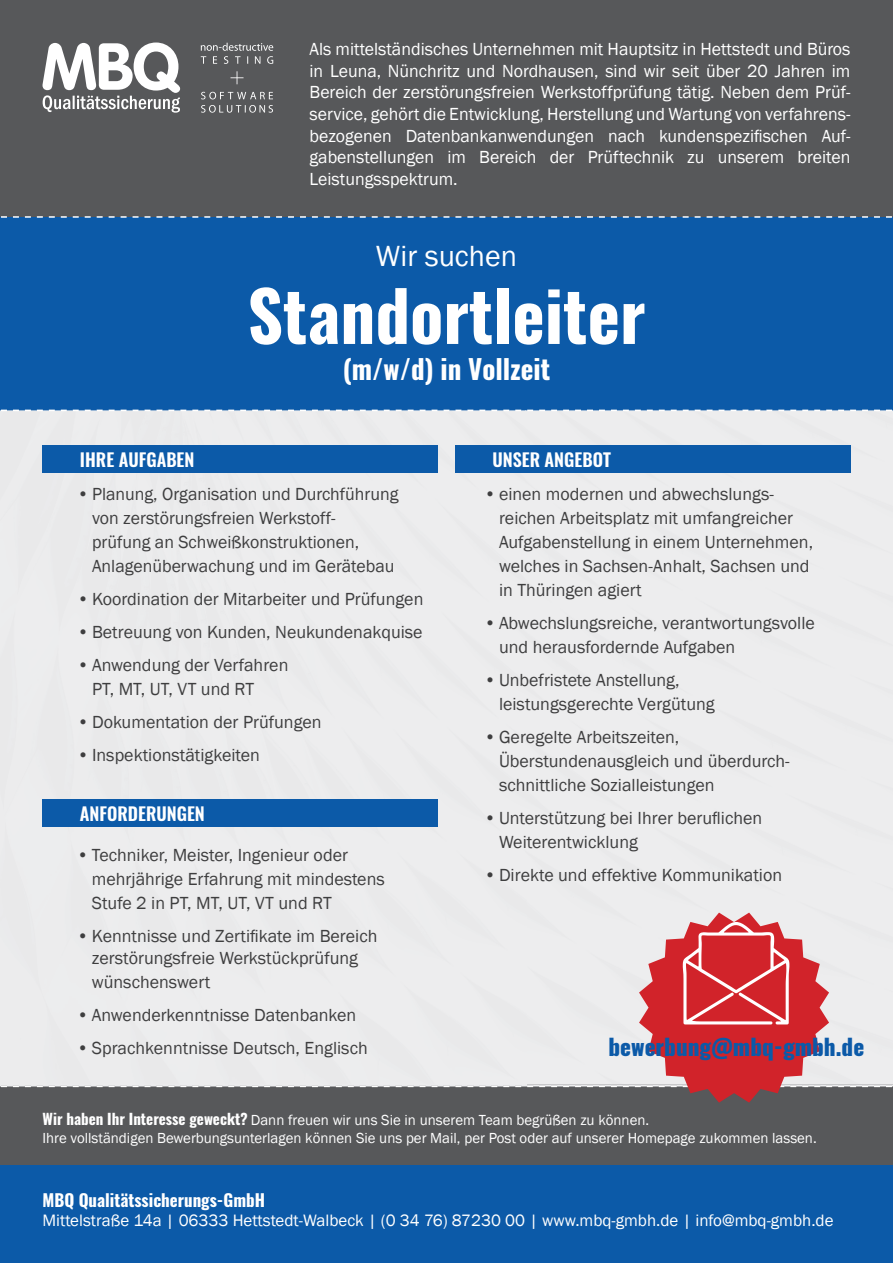
<style>
.page{position:relative;width:893px;height:1263px;background:#fff}
.page>*{position:absolute;margin:0;border:0;box-sizing:border-box;transform-origin:0 0}
.t1{font:700 69px "Oswald";color:#fff}
.t2{font:30px "Franklin Gothic";color:#fff}
.t3{font:700 27px "Oswald";color:#fff}
.t4{font:800 22.5px "Oswald";color:#0c5aa8}
.t5{font:18px/24px "Franklin Gothic";color:#3e3e3f}
.t6{font:18px/21.6px "Franklin Gothic";color:#fff;text-align:justify}
.t7{font:600 18px "Oswald";color:#fff}
.t8{font:16.95px "Franklin Gothic";color:#fff}
.t9{font:700 16.95px "Oswald";color:#fff}
.t10{font:15px/18px "Franklin Gothic";color:#fff}
.s1{font-family:"Oswald";font-weight:700}
</style>
<div class="page">
<div style="left:0;top:216px;width:893px;height:194px;background:#0c5aa8"></div>
<div style="left:0;top:0;width:893px;height:217px;background:#57585a"></div>
<svg style="left:43px;top:43px;width:230px;height:70px"></svg>
<div style="left:0;top:1084px;width:893px;height:179px;background:#57585a"></div>
<svg style="left:1px;top:216px;width:891px;height:2px"></svg>
<div style="left:0;top:1165px;width:893px;height:98px;background:#0c5aa8"></div>
<div style="left:0;top:410px;width:893px;height:502px;background:#ededee"></div>
<div style="left:43px;top:445px;width:395px;height:28px;background:#0c5aa8"></div>
<div style="left:455px;top:445px;width:395px;height:28px;background:#0c5aa8"></div>
<div style="left:43px;top:799px;width:395px;height:28px;background:#0c5aa8"></div>
<svg style="left:0;top:912px;width:893px;height:190px;background:#ddc5c7"></svg>
<p class="t6" style="left:310px;top:39px;width:542px">Als mittelständisches Unternehmen mit Hauptsitz in Hettstedt und Büros in Leuna, Nünchritz und Nordhausen, sind wir seit über 20 Jahren im Bereich der zerstörungsfreien Werkstoff prüfung tätig. Neben dem Prüf&shy;service, gehört die Entwicklung, Herstellung und Wartung von verfahrens&shy;bezogenen Datenbankan wendungen nach kundenspezifischen Auf&shy;gabenstellungen im Bereich der Prüftechnik zu unserem breiten Leistungsspektrum.</p>
<h2 class="t2" style="left:376px;top:237px;width:143px">Wir suchen</h2>
<h1 class="t1" style="left:248px;top:268px;width:399px">Standortleiter</h1>
<h3 class="t3" style="left:343px;top:350px;width:209px">(m/w/d) in Vollzeit</h3>
<p class="t7" style="left:80px;top:447px;width:116px">IHRE AUFGABEN</p>
<p class="t7" style="left:492px;top:447px;width:120px">UNSER ANGEBOT</p>
<p class="t5" style="left:92px;top:482px;width:308px;text-indent:-15px">• Planung, Organisation und Durch führung von zerstörungsfreien Werkstoff&shy;prüfung an Schweiß konstruktionen, Anlagenüber wachung und im Gerätebau</p>
<p class="t5" style="left:77px;top:587px;width:348px">• Koordination der Mitarbeiter und Prüfungen</p>
<p class="t5" style="left:77px;top:620px;width:347px">• Betreuung von Kunden, Neukundenakquise</p>
<p class="t5" style="left:92px;top:653px;width:198px;text-indent:-15px">• Anwendung der Verfahren<br>PT, MT, UT, VT und RT</p>
<p class="t5" style="left:77px;top:710px;width:246px">• Dokumentation der Prüfungen</p>
<p class="t5" style="left:77px;top:743px;width:184px">• Inspektionstätigkeiten</p>
<p class="t7" style="left:80px;top:801px;width:126px">ANFORDERUNGEN</p>
<p class="t5" style="left:92px;top:843px;width:294px;text-indent:-15px">• Techniker, Meister, Ingenieur oder mehrjährige Erfahrung mit mindestens<br>Stufe 2 in PT, MT, UT, VT und RT</p>
<p class="t5" style="left:92px;top:925px;width:287px;line-height:23.2px;text-indent:-15px">• Kenntnisse und Zertifikate im Bereich zer störungs freie Werkstückprüfung wünschenswert</p>
<p class="t5" style="left:77px;top:1004px;width:281px">• Anwenderkenntnisse Datenbanken</p>
<p class="t5" style="left:77px;top:1037px;width:292px">• Sprachkenntnisse Deutsch, Englisch</p>
<p class="t5" style="left:499px;top:483px;width:316px;text-indent:-15px">• einen modernen und abwechslungs&shy;reichen Arbeitsplatz mit umfangreicher Aufgabenstellung in einem Unternehmen, welches in Sachsen-Anhalt, Sachsen und in Thüringen agiert</p>
<p class="t5" style="left:499px;top:612px;width:317px;text-indent:-15px">• Abwechslungsreiche, verantwortungsvolle und heraus fordernde Aufgaben</p>
<p class="t5" style="left:499px;top:669px;width:217px;text-indent:-15px">• Unbefristete Anstellung, leistungs gerechte Vergütung</p>
<p class="t5" style="left:499px;top:726px;width:292px;text-indent:-15px">• Geregelte Arbeitszeiten,<br>Über stundenausgleich und überdurch&shy;schnittliche Sozialleistungen</p>
<p class="t5" style="left:499px;top:807px;width:265px;text-indent:-15px">• Unterstützung bei Ihrer beruflichen<br>Weiterentwicklung</p>
<p class="t5" style="left:484px;top:864px;width:300px">• Direkte und effektive Kommunikation</p>
<p class="t4" style="left:608px;top:1031px;width:257px">bewerbung@mbq-gmbh.de</p>
<p class="t10" style="left:43px;top:1112px;width:776px"><span class="s1">Wir haben Ihr Interesse geweckt?</span> Dann freuen wir uns Sie in unserem Team begrüßen zu können.<br>Ihre vollständigen Bewerbungsunterlagen können Sie uns per Mail, per Post oder auf unserer Homepage zukommen lassen.</p>
<p class="t9" style="left:43px;top:1188px;width:224px">MBQ Qualitätssicherungs-GmbH</p>
<p class="t8" style="left:43px;top:1210px;width:793px">Mittelstraße 14a | 06333 Hettstedt-Walbeck | (0 34 76) 87230 00 | www.mbq-gmbh.de | info@mbq-gmbh.de</p>
</div>
